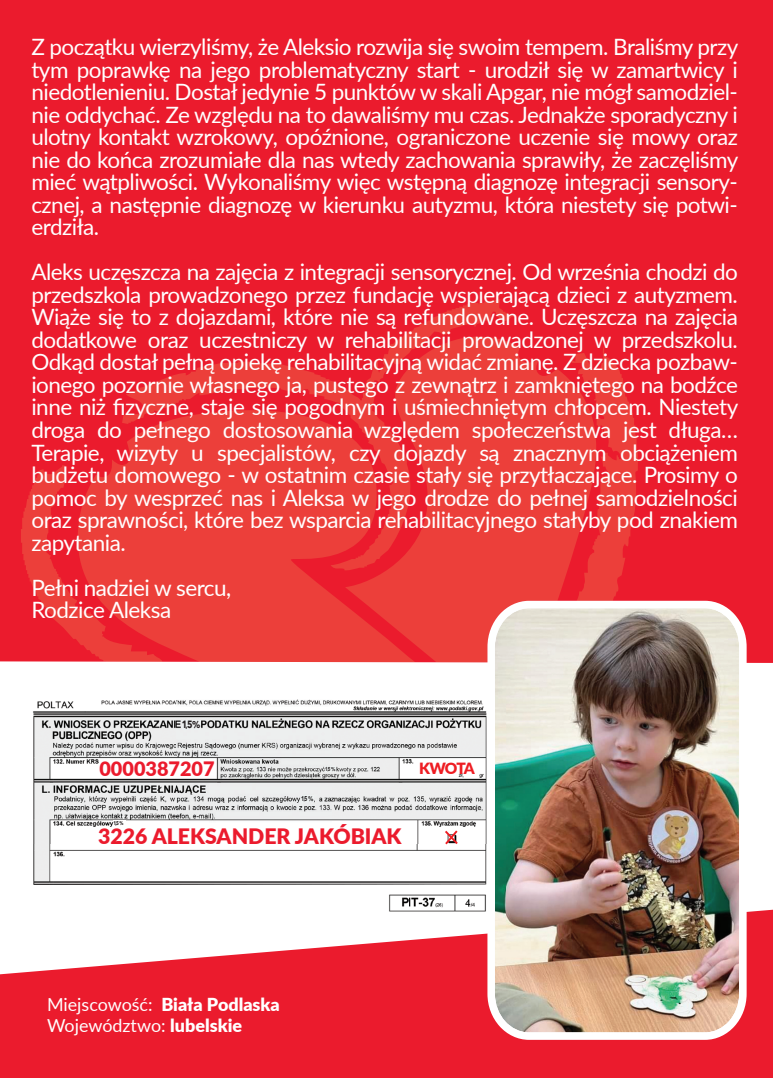
<style>
.page{position:relative;width:773px;height:1078px;background:#fff}
.page>*{position:absolute;margin:0;border:0;box-sizing:border-box;transform-origin:0 0}
.t1{font:22.5px/22.5px "Lato";letter-spacing:-.025em;color:#fff;text-align:justify}
.t2{font:900 21.25px "Lato";color:#eb1b2d}
.t3{font:900 19.75px "Lato";color:#eb1b2d}
.t4{font:18px/21.5px "Lato";color:#fff}
.t5{font:900 15.5px "Lato";letter-spacing:-.07em;color:#ee1d23}
.t6{font:700 10.5px "Avenir Next LT Pro";color:#231f20;scale:.81 1}
.t7{font:700 7px "Arial";color:#231f20;scale:.81 1}
.t8{font:700 5.75px "Arial";color:#231f20;scale:.81 1}
.t9{font:700 5.5px "Avenir Next LT Pro";color:#231f20;scale:.81 1}
.s1{font-size:8.25px}
.s2{font-size:9.75px}
.s3{font-size:4.5px}
.s4{font-size:5.5px}
.s5{font-size:6.5px}
.s6{font-weight:900}
</style>
<div class="page">
<div style="left:0;top:0;width:772px;height:785px;background:#eb1b2d"></div>
<svg style="left:21px;top:299px;width:616px;height:362px;fill:#eb3d39"></svg>
<svg style="left:78px;top:410px;width:337px;height:251px;fill:#ec3f3a"></svg>
<div style="left:0;top:661px;width:772px;height:124px;background:#fff"></div>
<svg style="left:0;top:909px;width:772px;height:168px;fill:#eb1b2d"></svg>
<img style="left:487px;top:600px;width:259px;height:439px">
<img style="left:22px;top:697px;width:483px;height:220px">
<div style="left:182px;top:720px;width:18px;height:9px;background:#edf1f2"></div>
<svg style="left:445px;top:830px;width:12px;height:14px"></svg>
<div style="left:301px;top:795px;width:12px;height:7px;background:#eef2f2"></div>
<div style="left:325px;top:766px;width:10px;height:5px;background:#eef2f2"></div>
<div style="left:114px;top:820px;width:12px;height:7px;background:#fff"></div>
<p class="t1" style="left:31px;top:35px;width:708px">Z początku wierzyliśmy, że Aleksio rozwija się swoim tempem. Braliśmy przy tym poprawkę na jego problematyczny start - urodził się w zamartwicy i niedotlenieniu. Dostał jedynie 5 punktów w skali Apgar, nie mógł samodziel&shy;nie oddychać. Ze względu na to dawaliśmy mu czas. Jednakże sporadyczny i ulotny kontakt wzrokowy, opóźnione, ograniczone uczenie się mowy oraz nie do końca zrozumiałe dla nas wtedy zachowania sprawiły, że zaczęliśmy mieć wątpliwości. Wykonaliśmy więc wstępną diagnozę integracji sensory&shy;cznej, a następnie diagnozę w kierunku autyzmu, która niestety się potwi&shy;erdziła.</p>
<p class="t1" style="left:31px;top:260px;width:708px">Aleks uczęszcza na zajęcia z integracji sensorycznej. Od września chodzi do przedszkola prowadzonego przez fundację wspierającą dzieci z autyzmem.<br>Wiąże się to z dojazdami, które nie są refundowane. Uczęszcza na zajęcia dodatkowe oraz uczestniczy w rehabilitacji prowadzonej w przedszkolu.<br>Odkąd dostał pełną opiekę rehabilitacyjną widać zmianę. Z dziecka pozbaw&shy;ionego pozornie własnego ja, pustego z zewnątrz i zamkniętego na bodźce inne niż fizyczne, staje się pogodnym i uśmiechniętym chłopcem. Niestety droga do pełnego dostosowania względem społeczeństwa jest długa… Terapie, wizyty u specjalistów, czy dojazdy są znacznym obciążeniem budżetu domowego - w ostatnim czasie stały się przytłaczające. Prosimy o pomoc by wesprzeć nas i Aleksa w jego drodze do pełnej samodzielności oraz sprawności, które bez wsparcia rehabilitacyjnego stałyby pod znakiem zapytania.</p>
<p class="t1" style="left:31px;top:575px;width:201px">Pełni nadziei w sercu,<br>Rodzice Aleksa</p>
<p class="t6" style="left:182px;top:718px;width:25px">1 5<span class="s1">,</span> <span class="s2">%</span></p>
<p class="t3" style="left:99px;top:754px;width:117px">0000387207</p>
<p class="t5" style="left:419px;top:756px;width:57px">KWOTA</p>
<p class="t8" style="left:325px;top:764px;width:14px">1 5<span class="s3">,</span> <span class="s4">%</span></p>
<p class="t7" style="left:301px;top:793px;width:17px">1 5<span class="s4">,</span> <span class="s5">%</span></p>
<p class="t9" style="left:113px;top:819px;width:14px">1 5, %</p>
<p class="t2" style="left:98px;top:820px;width:305px">3226 ALEKSANDER JAKÓBIAK</p>
<p class="t4" style="left:47px;top:992px;width:234px">Miejscowość: <span class="s6">Biała Podlaska<br></span>Województwo: <span class="s6">lubelskie</span></p>
</div>
